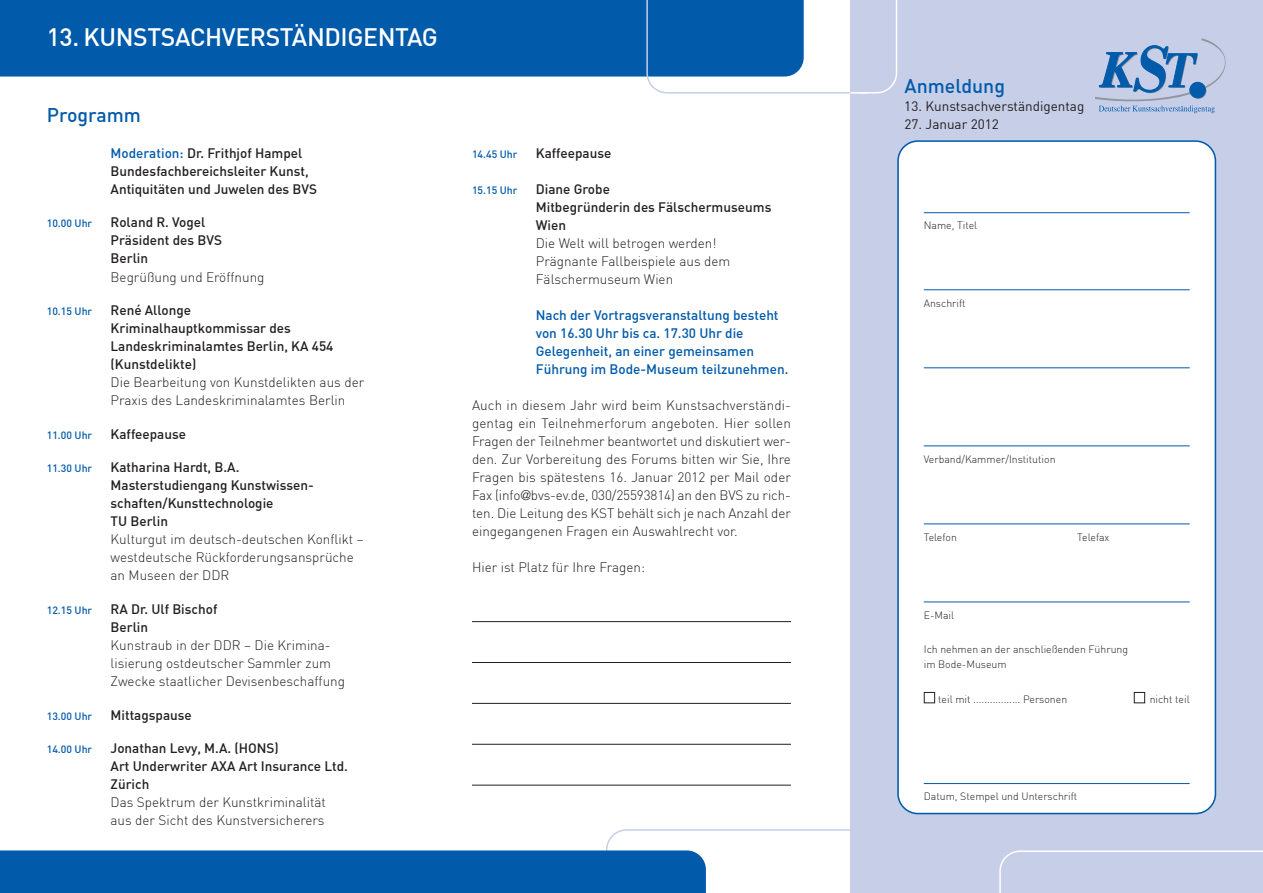
<style>
.page{position:relative;width:1263px;height:893px;background:#fff}
.page>*{position:absolute;margin:0;border:0;box-sizing:border-box;transform-origin:0 0}
.t1{font:500 24.75px "DIN";letter-spacing:-.015em;color:#fff}
.t2{font:500 19.5px "DIN";color:#015aaa}
.t3{font:300 13.5px/18px "DIN";color:#231f20}
.t4{font:500 13.5px/18px "DIN";color:#231f20}
.t5{font:500 13.5px/18px "DIN";color:#015aaa}
.t6{font:13.5px "DIN";color:#231f20}
.t7{font:300 10.5px/15px "DIN";color:#231f20}
.t8{font:500 10.5px "DIN";color:#015aaa}
.s1{color:#015aaa}
.s2{font-family:"Helvetica Neue"}
.s3{color:#fff}
</style>
<div class="page">
<div style="left:850px;top:0;width:413px;height:893px;background:#c7cee8"></div>
<svg style="left:0;top:829px;width:850px;height:64px"></svg>
<svg style="left:999px;top:850px;width:264px;height:43px"></svg>
<div style="left:0;top:0;width:646px;height:77px;background:#015aaa"></div>
<div style="left:897px;top:140px;width:319px;height:674px;background:#fff"></div>
<hr style="left:924px;top:212px;width:266px;height:1px;background:#015aaa">
<hr style="left:924px;top:289px;width:266px;height:1px;background:#015aaa">
<hr style="left:924px;top:367px;width:266px;height:1px;background:#015aaa">
<hr style="left:924px;top:445px;width:266px;height:1px;background:#015aaa">
<hr style="left:924px;top:523px;width:266px;height:1px;background:#015aaa">
<hr style="left:924px;top:602px;width:266px;height:1px;background:#015aaa">
<hr style="left:924px;top:783px;width:266px;height:1px;background:#015aaa">
<svg style="left:646px;top:0;width:251px;height:94px"></svg>
<hr style="left:472px;top:621px;width:319px;height:1px;background:#231f20">
<hr style="left:472px;top:662px;width:319px;height:1px;background:#231f20">
<hr style="left:472px;top:703px;width:319px;height:1px;background:#231f20">
<hr style="left:472px;top:744px;width:319px;height:1px;background:#231f20">
<hr style="left:472px;top:785px;width:319px;height:1px;background:#231f20">
<svg style="left:1095px;top:38px;width:130px;height:75px"></svg>
<h1 class="t1" style="left:47px;top:24px;width:393px">13. KunsTsachversTändigenTag</h1>
<h2 class="t2" style="left:47px;top:104px;width:96px">Programm</h2>
<p class="t4" style="left:111px;top:145px;width:208px"><span class="s1">Moderation:</span> dr. frithjof hampel<br>Bundesfachbereichsleiter Kunst, antiquitäten und Juwelen des Bvs</p>
<p class="t8" style="left:47px;top:218px;width:47px">10.00 uhr</p>
<p class="t4" style="left:111px;top:214px;width:113px">roland r. vogel<br>Präsident des Bvs<br>Berlin</p>
<p class="t3" style="left:111px;top:268px;width:155px">Begrüßung und Eröffnung</p>
<p class="t8" style="left:47px;top:306px;width:47px">10.15 uhr</p>
<p class="t4" style="left:111px;top:302px;width:224px">rené allonge<br>Kriminalhauptkommissar des<br>Landeskriminalamtes Berlin, Ka 454 (Kunstdelikte)</p>
<p class="t3" style="left:111px;top:374px;width:255px">Die Bearbeitung von Kunstdelikten aus der<br>Praxis des Landeskriminalamtes Berlin</p>
<p class="t8" style="left:47px;top:430px;width:47px">11.00 uhr</p>
<p class="t4" style="left:111px;top:425px;width:77px">Kaffeepause</p>
<p class="t8" style="left:47px;top:463px;width:47px">11.30 uhr</p>
<p class="t4" style="left:111px;top:459px;width:205px">Katharina hardt, B.a.<br>Masterstudiengang Kunstwissen&shy;schaften/Kunsttechnologie<br>Tu Berlin</p>
<p class="t3" style="left:111px;top:531px;width:255px">Kulturgut im deutsch-deutschen Konflikt – westdeutsche Rückforderungsansprüche an Museen der DDR</p>
<p class="t8" style="left:47px;top:605px;width:47px">12.15 uhr</p>
<p class="t4" style="left:111px;top:600px;width:108px">ra dr. ulf Bischof<br>Berlin</p>
<p class="t3" style="left:111px;top:637px;width:236px">Kunstraub in der DDR – Die Krimina&shy;lisierung ostdeutscher Sammler zum<br>Zwecke staatlicher Devisenbeschaffung</p>
<p class="t8" style="left:47px;top:710px;width:47px">13.00 uhr</p>
<p class="t4" style="left:111px;top:706px;width:83px">Mittagspause</p>
<p class="t8" style="left:47px;top:744px;width:47px">14.00 uhr</p>
<p class="t4" style="left:111px;top:740px;width:239px">Jonathan Levy, M.a. (hOns)<br>art underwriter aXa art insurance Ltd.<br>Zürich</p>
<p class="t3" style="left:111px;top:794px;width:217px">Das Spektrum der Kunstkriminalität aus der Sicht des Kunstversicherers</p>
<p class="t8" style="left:472px;top:148px;width:47px">14.45 uhr</p>
<p class="t4" style="left:536px;top:144px;width:77px">Kaffeepause</p>
<p class="t8" style="left:472px;top:184px;width:47px">15.15 uhr</p>
<p class="t4" style="left:536px;top:180px;width:237px">diane grobe<br>Mitbegründerin des fälschermuseums<br>Wien</p>
<p class="t3" style="left:536px;top:234px;width:196px">Die Welt will betrogen werden!<br>Prägnante Fallbeispiele aus dem<br>Fälschermuseum Wien</p>
<p class="t5" style="left:536px;top:306px;width:254px">nach der vortragsveranstaltung besteht von 16.30 uhr bis ca. 17.30 uhr die gelegenheit, an einer gemeinsamen führung im Bode-Museum teilzunehmen.</p>
<p class="t3" style="left:472px;top:396px;width:320px;text-align:justify">Auch in diesem Jahr wird beim Kunstsachverständi&shy;gentag ein Teilnehmerforum angeboten. Hier sollen Fragen der Teilnehmer beantwortet und diskutiert wer&shy;den. Zur Vorbereitung des Forums bitten wir Sie, Ihre Fragen bis spätestens 16. Januar 2012 per Mail oder Fax (info<span class="s2">@</span>bvs-ev.de, 030/25593814) an den BVS zu rich&shy;ten. Die Leitung des KST behält sich je nach Anzahl der eingegangenen Fragen ein Auswahlrecht vor.</p>
<p class="t3" style="left:472px;top:558px;width:174px">Hier ist Platz für Ihre Fragen:</p>
<h2 class="t2" style="left:904px;top:76px;width:102px">anmeldung</h2>
<p class="t6" style="left:904px;top:99px;width:182px">13. Kunstsachverständigentag</p>
<p class="t6" style="left:904px;top:117px;width:96px">27. Januar 2012</p>
<p class="t7" style="left:924px;top:218px;width:55px">Name, Titel</p>
<p class="t7" style="left:924px;top:296px;width:43px">Anschrift</p>
<p class="t7" style="left:924px;top:452px;width:133px">Verband/Kammer/Institution</p>
<p class="t7" style="left:924px;top:530px;width:35px">Telefon</p>
<p class="t7" style="left:1077px;top:530px;width:34px">Telefax</p>
<p class="t7" style="left:924px;top:608px;width:32px">E-Mail</p>
<p class="t7" style="left:924px;top:642px;width:206px">Ich nehmen an der anschließenden Führung im Bode-Museum</p>
<p class="t7" style="left:924px;top:692px;width:145px"><span class="s3">■</span> teil mit ................. Personen</p>
<p class="t7" style="left:1134px;top:692px;width:57px"><span class="s3">■</span> nicht teil</p>
<p class="t7" style="left:924px;top:789px;width:155px">Datum, Stempel und Unterschrift</p>
</div>
